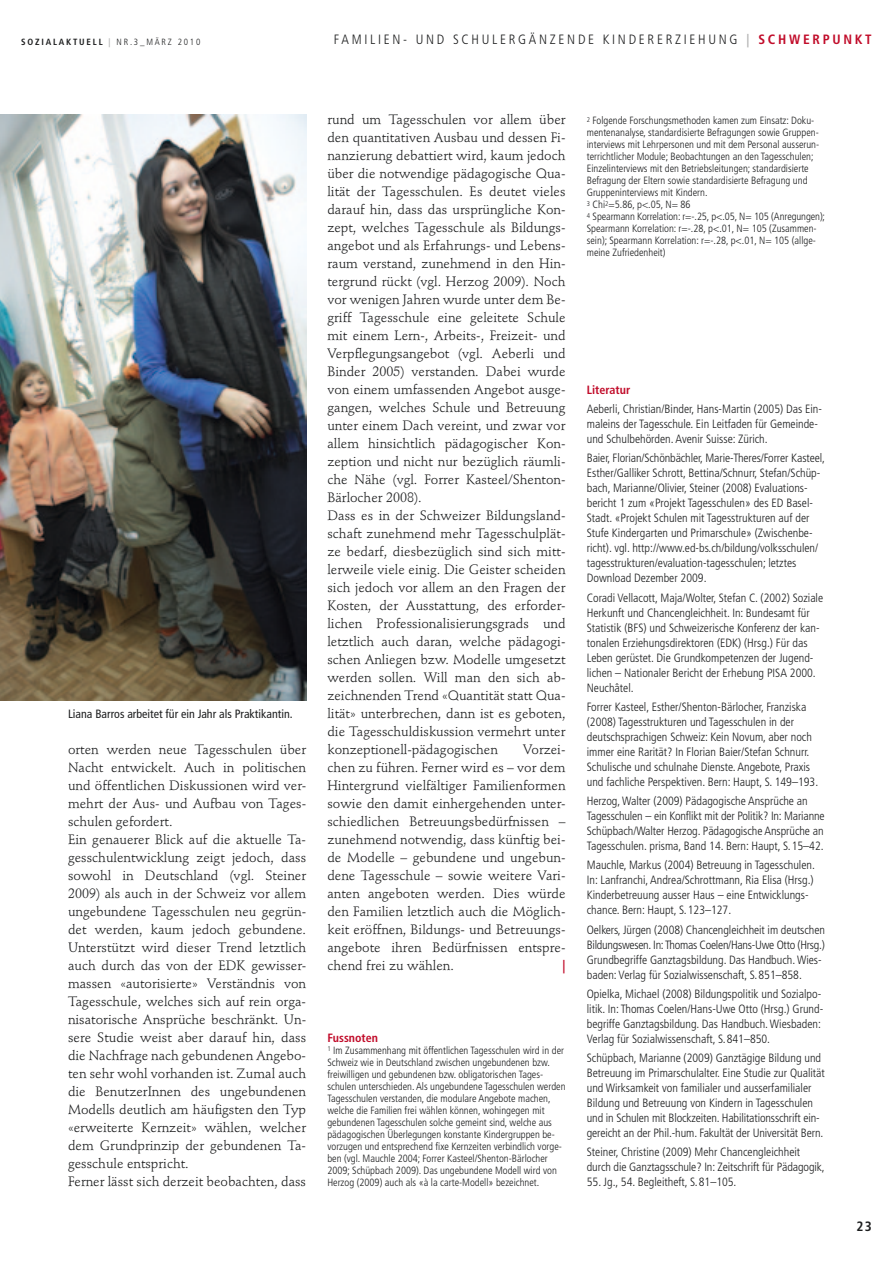
<style>
.page{position:relative;width:893px;height:1263px;background:#fff}
.page>*{position:absolute;margin:0;border:0;box-sizing:border-box;transform-origin:0 0}
.t1{font:13.5px/18px "Stempel Schneidler Std";color:#1d1e1f}
.t2{font:300 condensed 13.5px "Frutiger";letter-spacing:.2em;color:#1d1e1f}
.t3{font:700 condensed 13.5px "Frutiger";color:#1d1e1f}
.t4{font:700 condensed 13.5px "Frutiger";color:#c10c2a}
.t5{font:300 condensed 12px/15px "Frutiger";color:#1d1e1f}
.t6{font:condensed 12px "Frutiger";color:#1d1e1f}
.t7{font:700 condensed 12px "Frutiger";color:#c10c2a}
.t8{font:300 condensed 10.5px/12px "Frutiger";color:#1d1e1f}
.t9{font:700 condensed 9px "Frutiger";letter-spacing:.2em;color:#1d1e1f}
.s1{color:#b2b2b2}
.s2{font-weight:300}
.s3{font-weight:700;color:#b2b2b2}
.s4{font-weight:700;color:#c10c2a}
</style>
<div class="page">
<img style="left:0;top:115px;width:306px;height:585px">
<p class="t9" style="left:21px;top:36px;width:181px">SOZIALAKTUELL <span class="s1">|</span> <span class="s2">NR.3_MÄRZ 2010</span></p>
<p class="t2" style="left:334px;top:32px;width:199px">Fam ilien - un d schuler gänz</p>
<p class="t2" style="left:559px;top:32px;width:315px">en de Kin der erz iehun g <span class="s3">|</span> <span class="s4">SCHWERPUNKT</span></p>
<p class="t6" style="left:68px;top:707px;width:226px">Liana Barros arbeitet für ein Jahr als Praktikantin.</p>
<p class="t1" style="left:68px;top:741px;width:240px">orten werden neue Tagesschulen über Nacht entwickelt. Auch in politischen und öffentlichen Diskussionen wird ver&shy;mehrt der Aus- und Aufbau von Tages&shy;schulen gefordert.<br>Ein genauerer Blick auf die aktuelle Ta&shy;gesschulentwicklung zeigt jedoch, dass sowohl in Deutschland (vgl. Steiner 2009) als auch in der Schweiz vor allem ungebundene Tagesschulen neu gegrün&shy;det werden, kaum jedoch gebundene.<br>Unterstützt wird dieser Trend letztlich auch durch das von der EDK gewisser&shy;massen «autorisierte» Verständnis von Tagesschule, welches sich auf rein orga&shy;nisatorische Ansprüche beschränkt. Un&shy;sere Studie weist aber darauf hin, dass die Nachfrage nach gebundenen Angebo&shy;ten sehr wohl vorhanden ist. Zumal auch die BenutzerInnen des ungebundenen Modells deutlich am häufigsten den Typ «erweiterte Kernzeit» wählen, welcher dem Grundprinzip der gebundenen Ta&shy;gesschule entspricht.<br>Ferner lässt sich derzeit beobachten, dass</p>
<p class="t1" style="left:327px;top:111px;width:240px">rund um Tagesschulen vor allem über den quantitativen Ausbau und dessen Fi&shy;nanzierung debattiert wird, kaum jedoch über die notwendige pädagogische Qua&shy;lität der Tagesschulen. Es deutet vieles darauf hin, dass das ursprüngliche Kon&shy;zept, welches Tagesschule als Bildungs&shy;angebot und als Erfahrungs- und Lebens&shy;raum verstand, zunehmend in den Hin&shy;tergrund rückt (vgl. Herzog 2009). Noch vor wenigen Jahren wurde unter dem Be&shy;griff Tagesschule eine geleitete Schule mit einem Lern-, Arbeits-, Freizeit- und Verpflegungsangebot (vgl. Aeberli und Binder 2005) verstanden. Dabei wurde von einem umfassenden Angebot ausge&shy;gangen, welches Schule und Betreuung unter einem Dach vereint, und zwar vor allem hinsichtlich pädagogischer Kon&shy;zeption und nicht nur bezüglich räumli&shy;che Nähe (vgl. Forrer Kasteel/Shenton-Bärlocher 2008).<br>Dass es in der Schweizer Bildungsland&shy;schaft zunehmend mehr Tagesschulplät&shy;ze bedarf, diesbezüglich sind sich mitt&shy;lerweile viele einig. Die Geister scheiden sich jedoch vor allem an den Fragen der Kosten, der Ausstattung, des erforder&shy;lichen Professionalisierungsgrads und letztlich auch daran, welche pädagogi&shy;schen Anliegen bzw. Modelle umgesetzt werden sollen. Will man den sich ab&shy;zeichnenden Trend «Quantität statt Qua&shy;lität» unterbrechen, dann ist es geboten, die Tagesschuldiskussion vermehrt unter konzeptionell-pädagogischen</p>
<p class="t1" style="left:327px;top:741px;width:240px;text-align:justify;text-indent:196px">Vorzei&shy;chen zu führen. Ferner wird es – vor dem Hintergrund vielfältiger Familienformen sowie den damit einhergehenden unter&shy;schiedlichen Betreuungsbedürfnissen – zunehmend notwendig, dass künftig bei&shy;de Modelle – gebundene und ungebun&shy;dene Tagesschule – sowie weitere Vari&shy;anten angeboten werden. Dies würde den Familien letztlich auch die Möglich&shy;keit eröffnen, Bildungs- und Betreuungs&shy;angebote ihren Bedürfnissen entspre&shy;chend frei zu wählen.</p>
<p class="t4" style="left:563px;top:957px;width:4px">|</p>
<p class="t7" style="left:327px;top:1030px;width:52px">Fussnoten</p>
<p class="t8" style="left:327px;top:1044px;width:240px"><sup>1</sup> I m Zusammenhang mit öffentlichen Tagesschulen wird in der Schweiz wie in Deutschland zwischen ungebundenen bzw. freiwilligen und gebundenen bzw. obligatorischen Tages&shy;schulen unterschieden. Als ungebundene Tagesschulen werden Tagesschulen verstanden, die modulare Angebote machen, welche die Familien frei wählen können, wohingegen mit gebundenen Tagesschulen solche gemeint sind, welche aus pädagogischen Überlegungen konstante Kindergruppen be&shy;vorzugen und entsprechend fixe Kernzeiten verbindlich vorge&shy;ben (vgl. Mauchle 2004; Forrer Kasteel/Shenton-Bärlocher 2009; Schüpbach 2009). Das ungebundene Modell wird von Herzog (2009) auch als «à la carte-Modell» bezeichnet.</p>
<p class="t8" style="left:587px;top:115px;width:240px"><sup>2</sup> Folgende Forschungsmethoden kamen zum Einsatz: Doku&shy;mentenanalyse, standardisierte Befragungen sowie Gruppen&shy;interviews mit Lehrpersonen und mit dem Personal ausserun&shy;terrichtlicher Module; Beobachtungen an den Tagesschulen; Einzelinterviews mit den Betriebsleitungen; standardisierte Befragung der Eltern sowie standardisierte Befragung und Gruppeninterviews mit Kindern.<br><sup>3</sup> Chi<sup>2</sup>=5.86, p&lt;.05, N= 86<br><sup>4</sup> Spearmann Korrelation: r=-.25, p&lt;.05, N= 105 (Anregungen); Spearmann Korrelation: r=-.28, p&lt;.01, N= 105 (Zusammen&shy;sein); Spearmann Korrelation: r=-.28, p&lt;.01, N= 105 (allge&shy;meine Zufriedenheit)</p>
<p class="t7" style="left:587px;top:383px;width:45px">Literatur</p>
<p class="t5" style="left:587px;top:402px;width:237px">Aeberli, Christian/Binder, Hans-Martin (2005) Das Ein&shy;maleins der Tagesschule. Ein Leitfaden für Gemeinde&shy;und Schulbehörden. Avenir Suisse: Zürich.</p>
<p class="t5" style="left:587px;top:451px;width:240px">Baier, Florian/Schönbächler, Marie-Theres/Forrer Kasteel, Esther/Galliker Schrott, Bettina/Schnurr, Stefan/Schüp&shy;bach, Marianne/Olivier, Steiner (2008) Evaluations&shy;bericht 1 zum «Projekt Tagesschulen» des ED Basel-Stadt. «Projekt Schulen mit Tagesstrukturen auf der Stufe Kindergarten und Primarschule» (Zwischenbe&shy;richt). vgl. http://www.ed-bs.ch/bildung/volksschulen/ tagesstrukturen/evaluation-tagesschulen; letztes Download Dezember 2009.</p>
<p class="t5" style="left:587px;top:590px;width:238px">Coradi Vellacott, Maja/Wolter, Stefan C. (2002) Soziale Herkunft und Chancengleichheit. I n: Bundesamt für Statistik (BFS) und Schweizerische Konferenz der kan&shy;tonalen Erziehungsdirektoren (EDK) (H rsg.) Für das Leben gerüstet. Die Grundkompetenzen der Jugend&shy;lichen – Nationaler Bericht der Erhebung PISA 2000.<br>Neuchâtel.</p>
<p class="t5" style="left:587px;top:699px;width:233px">Forrer Kasteel, Esther/Shenton-Bärlocher, Franziska (2008) Tagesstrukturen und Tagesschulen in der deutschsprachigen Schweiz: Kein Novum, aber noch immer eine Rarität? I n Florian Baier/Stefan Schnurr.<br>Schulische und schulnahe Dienste. Angebote, Praxis und fachliche Perspektiven. Bern: Haupt, S. 149–193.</p>
<p class="t5" style="left:587px;top:794px;width:239px">Herzog, Walter (2009) Pädagogische Ansprüche an Tagesschulen – ein Konflikt mit der Politik? I n: Marianne Schüpbach/Walter Herzog. Pädagogische Ansprüche an Tagesschulen. prisma, Band 14. Bern: Haupt, S.15–42.</p>
<p class="t5" style="left:587px;top:858px;width:230px">Mauchle, Markus (2004) Betreuung in Tagesschulen.<br>I n: Lanfranchi, Andrea/Schrottmann, Ria Elisa (H rsg.)<br>Kinderbetreuung ausser Haus – eine Entwicklungs&shy;chance. Bern: Haupt, S.123–127.</p>
<p class="t5" style="left:587px;top:922px;width:240px">Oelkers, Jürgen (2008) Chancengleichheit im deutschen Bildungswesen. I n: Thomas Coelen/Hans-Uwe Otto (H rsg.)<br>Grundbegriffe Ganztagsbildung. Das Handbuch. Wies&shy;baden: Verlag für Sozialwissenschaft, S.851–858.</p>
<p class="t5" style="left:587px;top:986px;width:238px">Opielka, Michael (2008) Bildungspolitik und Sozialpo&shy;litik. I n: Thomas Coelen/Hans-Uwe Otto (H rsg.) Grund&shy;begriffe Ganztagsbildung. Das Handbuch. Wiesbaden:<br>Verlag für Sozialwissenschaft, S.841–850.</p>
<p class="t5" style="left:587px;top:1051px;width:240px">Schüpbach, Marianne (2009) Ganztägige Bildung und Betreuung im Primarschulalter. Eine Studie zur Qualität und Wirksamkeit von familialer und ausserfamilialer Bildung und Betreuung von Kindern in Tagesschulen und in Schulen mit Blockzeiten. Habilitationsschrift ein&shy;gereicht an der Phil.-hum. Fakultät der U niversität Bern.</p>
<p class="t5" style="left:587px;top:1145px;width:239px">Steiner, Christine (2009) Mehr Chancengleichheit durch die Ganztagsschule? I n: Zeitschrift für Pädagogik,</p>
<p class="t5" style="left:587px;top:1175px;width:151px">55. Jg., 54. Begleitheft, S.81–105.</p>
<p class="t3" style="left:856px;top:1218px;width:17px">23</p>
</div>
